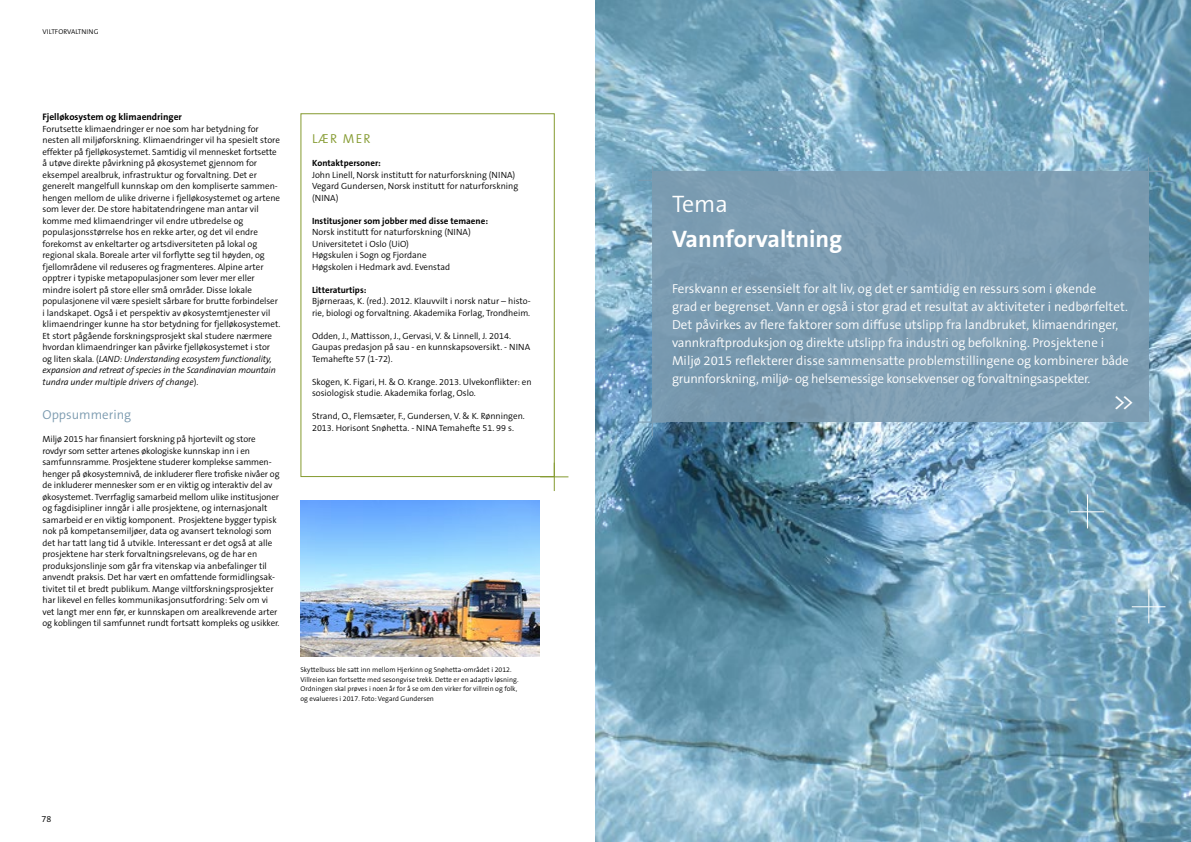
<style>
.page{position:relative;width:1191px;height:842px;background:#fff}
.page>*{position:absolute;margin:0;border:0;box-sizing:border-box;transform-origin:0 0}
.t1{font:700 24px "The Sans B7";color:#fff}
.t2{font:300 24px "The Sans B4";color:#fff}
.t3{font:300 13px/18px "The Sans B4";color:#fff}
.t4{font:300 13px "The Sans B4";color:#7c9bb0}
.t5{font:300 13px "The Sans B4";letter-spacing:.1em;color:#849a2f}
.t6{font:700 9.5px "The Sans B7";color:#000}
.t7{font:300 9px/11.5px "The Sans B4";color:#000}
.t8{font:700 9px "The Sans B7";color:#000}
.t9{font:300 7px/9.5px "The Sans B4";color:#000}
.s1{font-style:italic}
</style>
<div class="page">
<div style="left:300px;top:113px;width:254px;height:364px;border:1px solid #849a2f"></div>
<svg style="left:540px;top:463px;width:28px;height:28px"></svg>
<img style="left:301px;top:500px;width:238px;height:156px">
<img style="left:595px;top:0;width:596px;height:842px">
<div style="left:652px;top:171px;width:496px;height:251px;background:#7c9bb0"></div>
<svg style="left:638px;top:166px;width:29px;height:28px"></svg>
<hr style="left:1087px;top:494px;width:1px;height:34px;background:#fff">
<hr style="left:1070px;top:511px;width:34px;height:1px;background:#fff">
<hr style="left:1148px;top:589px;width:1px;height:34px;background:#fff">
<hr style="left:1131px;top:606px;width:34px;height:1px;background:#fff">
<svg style="left:638px;top:408px;width:28px;height:28px"></svg>
<svg style="left:1134px;top:157px;width:28px;height:28px"></svg>
<p class="t9" style="left:43px;top:27px;width:57px">VILTFORVALTNING</p>
<p class="t6" style="left:43px;top:112px;width:141px">Fjelløkosystem og klimaendringer</p>
<p class="t7" style="left:43px;top:123px;width:239px">Forutsette klimaendringer er noe som har betydning for nesten all miljøforskning. Klimaendringer vil ha spesielt store effekter på fjelløkosystemet. Samtidig vil mennesket fortsette å utøve direkte påvirkning på økosystemet gjennom for eksempel arealbruk, infrastruktur og forvaltning. Det er generelt mangelfull kunnskap om den kompliserte sammen&shy;hengen mellom de ulike driverne i fjelløkosystemet og artene som lever der. De store habitatendringene man antar vil komme med klimaendringer vil endre utbredelse og populasjonsstørrelse hos en rekke arter, og det vil endre forekomst av enkeltarter og artsdiversiteten på lokal og regional skala. Boreale arter vil forflytte seg til høyden, og fjellområdene vil reduseres og fragmenteres. Alpine arter opptrer i typiske metapopulasjoner som lever mer eller mindre isolert på store eller små områder. Disse lokale populasjonene vil være spesielt sårbare for brutte forbindelser i landskapet. Også i et perspektiv av økosystemtjenester vil klimaendringer kunne ha stor betydning for fjelløkosystemet.<br>Et stort pågående forskningsprosjekt skal studere nærmere hvordan klimaendringer kan påvirke fjelløkosystemet i stor og liten skala. (<span class="s1">LAND: Understanding ecosystem functionality, expansion and retreat of species in the Scandinavian mountain tundra under multiple drivers of change</span>).</p>
<h2 class="t4" style="left:43px;top:408px;width:90px">Oppsummering</h2>
<p class="t7" style="left:43px;top:434px;width:238px">Miljø 2015 har finansiert forskning på hjortevilt og store rovdyr som setter artenes økologiske kunnskap inn i en samfunnsramme. Prosjektene studerer komplekse sammen&shy;henger på økosystemnivå, de inkluderer flere trofiske nivåer og de inkluderer mennesker som er en viktig og interaktiv del av økosystemet. Tverrfaglig samarbeid mellom ulike institusjoner og fagdisipliner inngår i alle prosjektene, og internasjonalt samarbeid er en viktig komponent. Prosjektene bygger typisk nok på kompetansemiljøer, data og avansert teknologi som det har tatt lang tid å utvikle. Interessant er det også at alle prosjektene har sterk forvaltningsrelevans, og de har en produksjonslinje som går fra vitenskap via anbefalinger til anvendt praksis. Det har vært en omfattende formidlingsak&shy;tivitet til et bredt publikum. Mange viltforskningsprosjekter har likevel en felles kommunikasjonsutfordring: Selv om vi vet langt mer enn før, er kunnskapen om arealkrevende arter og koblingen til samfunnet rundt fortsatt kompleks og usikker.</p>
<h2 class="t5" style="left:312px;top:132px;width:60px">LÆR MER</h2>
<p class="t8" style="left:312px;top:159px;width:70px">Kontaktpersoner:</p>
<p class="t7" style="left:312px;top:169px;width:208px">John Linell, Norsk institutt for naturforskning (NINA)<br>Vegard Gundersen, Norsk institutt for naturforskning (NINA)</p>
<p class="t8" style="left:312px;top:216px;width:177px">Institusjoner som jobber med disse temaene:</p>
<p class="t7" style="left:312px;top:227px;width:160px">Norsk institutt for naturforskning (NINA)<br>Universitetet i Oslo (UiO)<br>Høgskulen i Sogn og Fjordane<br>Høgskolen i Hedmark avd. Evenstad</p>
<p class="t8" style="left:312px;top:285px;width:56px">Litteraturtips:</p>
<p class="t7" style="left:312px;top:296px;width:220px">Bjørneraas, K. (red.). 2012. Klauvvilt i norsk natur – histo&shy;rie, biologi og forvaltning. Akademika Forlag, Trondheim.</p>
<p class="t7" style="left:312px;top:330px;width:220px">Odden, J., Mattisson, J., Gervasi, V. &amp; Linnell, J. 2014.<br>Gaupas predasjon på sau - en kunnskapsoversikt. - NINA<br>Temahefte 57 (1-72).</p>
<p class="t7" style="left:312px;top:376px;width:221px">Skogen, K. Figari, H. &amp; O. Krange. 2013. Ulvekonflikter: en sosiologisk studie. Akademika forlag, Oslo.</p>
<p class="t7" style="left:312px;top:411px;width:214px">Strand, O., Flemsæter, F., Gundersen, V. &amp; K. Rønningen.<br>2013. Horisont Snøhetta. - NINA Temahefte 51. 99 s.</p>
<p class="t9" style="left:300px;top:666px;width:220px">Skyttelbuss ble satt inn mellom Hjerkinn og Snøhetta-området i 2012.<br>Villreien kan fortsette med sesongvise trekk. Dette er en adaptiv løsning.<br>Ordningen skal prøves i noen år for å se om den virker for villrein og folk, og evalueres i 2017. Foto: Vegard Gundersen</p>
<p class="t7" style="left:42px;top:813px;width:11px">78</p>
<h1 class="t2" style="left:672px;top:192px;width:57px">Tema</h1>
<h1 class="t1" style="left:672px;top:226px;width:172px">Vannforvaltning</h1>
<p class="t3" style="left:672px;top:280px;width:458px">Ferskvann er essensielt for alt liv, og det er samtidig en ressurs som i økende<br>grad er begrenset. Vann er også i stor grad et resultat av aktiviteter i nedbørfeltet.<br>Det påvirkes av flere faktorer som diffuse utslipp fra landbruket, klimaendringer, vannkraftproduksjon og direkte utslipp fra industri og befolkning. Prosjektene i Miljø 2015 reflekterer disse sammensatte problemstillingene og kombinerer både grunnforskning, miljø- og helsemessige konsekvenser og forvaltningsaspekter.</p>
<h1 class="t2" style="left:1112px;top:390px;width:23px">&gt;&gt;</h1>
</div>
